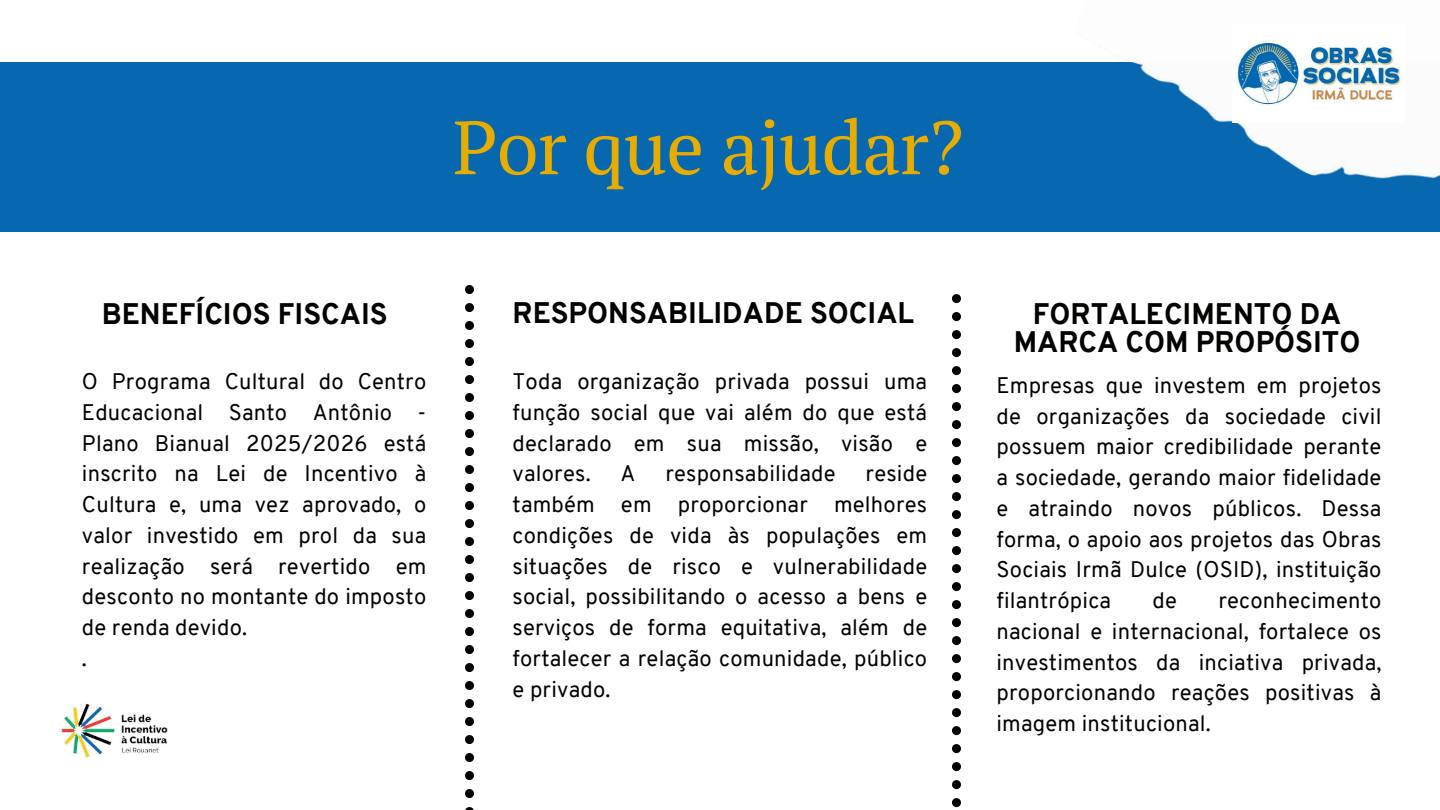
<style>
.page{position:relative;width:1440px;height:810px;background:#fff}
.page>*{position:absolute;margin:0;border:0;box-sizing:border-box;transform-origin:0 0}
.t1{font:75.3px "PT Serif";letter-spacing:-.01em;color:#e6ad00}
.t2{font:800 29px/28.5px "Overpass";color:#020301;text-align:center}
.t3{font:22px/30.8px "Overpass";letter-spacing:.01em;color:#020301;text-align:justify}
</style>
<div class="page">
<div style="left:0;top:62px;width:1440px;height:169px;background:#0767af"></div>
<img style="left:1056px;top:43px;width:384px;height:189px">
<img style="left:1233px;top:39px;width:173px;height:83px">
<svg style="left:465px;top:285px;width:9px;height:525px"></svg>
<svg style="left:952px;top:294px;width:9px;height:514px"></svg>
<img style="left:61px;top:703px;width:107px;height:55px">
<h1 class="t1" style="left:453px;top:96px;width:512px">Por que ajudar?</h1>
<h2 class="t2" style="left:102px;top:302px;width:287px">BENEFÍCIOS FISCAIS</h2>
<p class="t3" style="left:82px;top:368px;width:346px;text-align:left">O Programa Cultural do Centro<br>Educacional Santo Antônio -<br>Plano Bianual 2025/2026 está inscrito na Lei de Incentivo à<br>Cultura e, uma vez aprovado, o valor investido em prol da sua realização será revertido em desconto no montante do imposto de renda devido.<br>.</p>
<h2 class="t2" style="left:513px;top:301px;width:403px">RESPONSABILIDADE SOCIAL</h2>
<p class="t3" style="left:513px;top:368px;width:416px">Toda organização privada possui uma função social que vai além do que está declarado em sua missão, visão e valores.</p>
<p class="t3" style="left:513px;top:460px;width:416px;text-indent:353px">reside também em proporcionar melhores condições de vida às populações em situações de risco e vulnerabilidade social, possibilitando o acesso a bens e serviços de forma equitativa, além de fortalecer a relação comunidade, público e privado.</p>
<p class="t3" style="left:621px;top:460px;width:16px">A</p>
<p class="t3" style="left:665px;top:460px;width:172px">responsabilidade</p>
<h2 class="t2" style="left:1014px;top:302px;width:348px">FORTALECIMENTO DA<br>MARCA COM PROPÓSITO</h2>
<p class="t3" style="left:996px;top:372px;width:386px">Empresas que investem em projetos de organizações da sociedade civil possuem maior credibilidade perante a sociedade, gerando maior fidelidade e atraindo novos públicos. Dessa forma, o apoio aos projetos das Obras Sociais Irmã Dulce (OSID), instituição filantrópica</p>
<p class="t3" style="left:996px;top:587px;width:386px;text-indent:222px">reconhecimento nacional e internacional, fortalece os investimentos da inciativa privada, proporcionando reações positivas à imagem institucional.</p>
<p class="t3" style="left:1153px;top:587px;width:26px">de</p>
</div>
